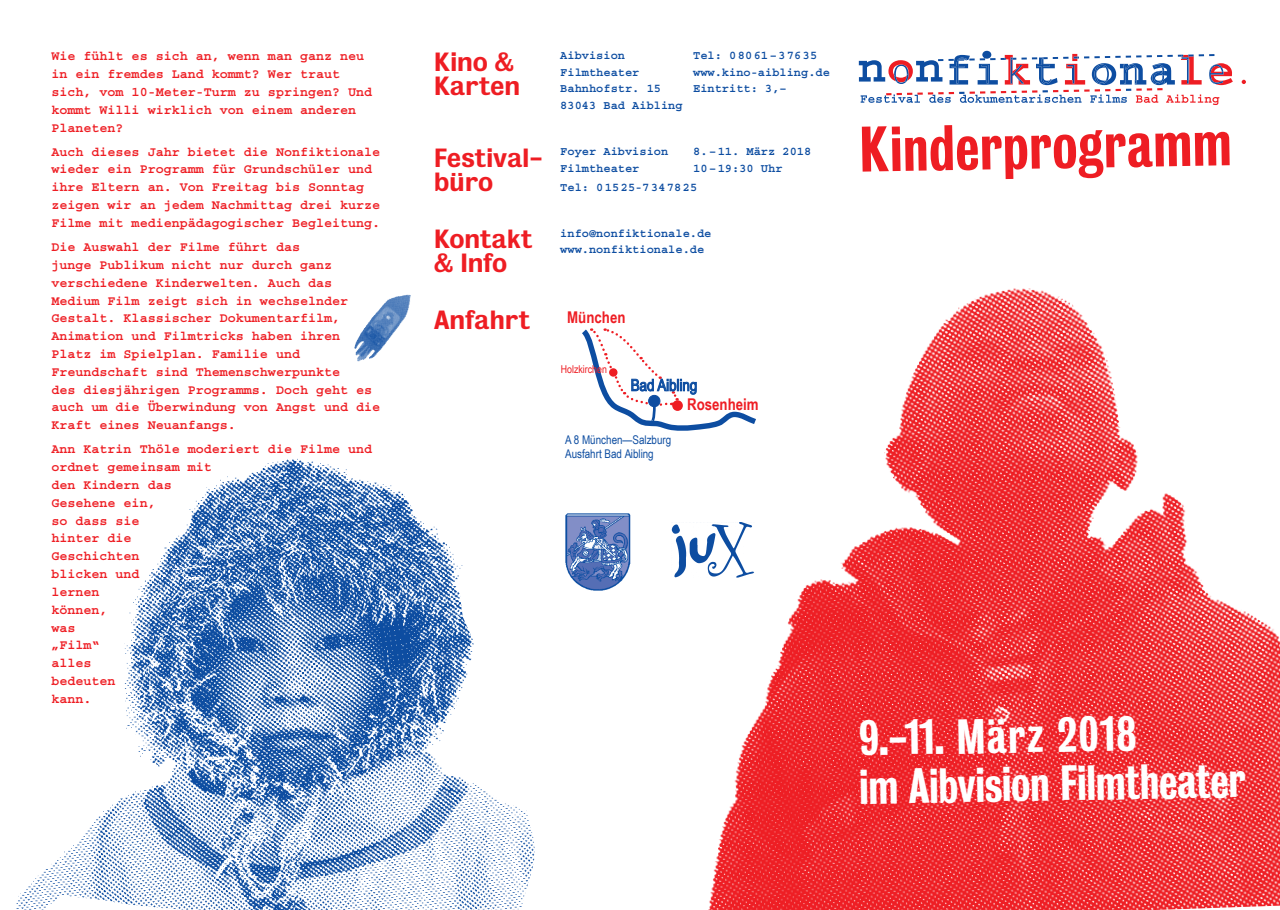
<style>
.page{position:relative;width:1280px;height:910px;background:#fff}
.page>*{position:absolute;margin:0;border:0;box-sizing:border-box;transform-origin:0 0}
.t1{font:58.5px "Bureau Grotesque Three Five";color:#ee1d23}
.t2{font:45px "Bureau Grotesque Three Five";color:#fff}
.t3{font:24px/24px "Bureau Grotesque Five Five";letter-spacing:-.01em;color:#ee1d23}
.t4{font:700 16.2px "Arial Narrow";color:#ee1d23}
.t5{font:16.2px "Arial Narrow";color:#0d4da1}
.t6{font:700 13.35px/17.9px "Courier Std";color:#ee1d23}
.t7{font:700 12px/16.5px "Courier Std";color:#0d4da1}
.t8{font:12px/14.4px "Arial Narrow";color:#0d4da1}
.t9{font:10.8px "Arial Narrow";color:#ee1d23}
</style>
<div class="page">
<img style="left:708px;top:288px;width:572px;height:622px">
<img style="left:354px;top:294px;width:55px;height:67px">
<img style="left:16px;top:458px;width:519px;height:452px">
<svg style="left:1242px;top:80px;width:4px;height:4px"></svg>
<svg style="left:859px;top:51px;width:374px;height:54px"></svg>
<img style="left:566px;top:514px;width:64px;height:77px">
<img style="left:671px;top:522px;width:84px;height:56px">
<svg style="left:582px;top:324px;width:180px;height:111px"></svg>
<p class="t6" style="left:51px;top:47px;width:322px">Wie fühlt es sich an, wenn man ganz neu in ein fremdes Land kommt? Wer traut sich, vom 10-Meter-Turm zu springen? Und kommt Willi wirklich von einem anderen<br>Planeten?</p>
<p class="t6" style="left:51px;top:143px;width:330px">Auch dieses Jahr bietet die Nonfiktionale wieder ein Programm für Grundschüler und ihre Eltern an. Von Freitag bis Sonntag zeigen wir an jedem Nachmittag drei kurze Filme mit medienpädagogischer Begleitung.</p>
<p class="t6" style="left:51px;top:238px;width:330px">Die Auswahl der Filme führt das<br>junge Publikum nicht nur durch ganz verschiedene Kinderwelten. Auch das Medium Film zeigt sich in wechselnder Gestalt. Klassischer Dokumentarfilm, Animation und Filmtricks haben ihren Platz im Spielplan. Familie und Freundschaft sind Themenschwerpunkte<br>des diesjährigen Programms. Doch geht es auch um die Überwindung von Angst und die Kraft eines Neuanfangs.</p>
<p class="t6" style="left:51px;top:440px;width:322px">Ann Katrin Thöle moderiert die Filme und ordnet gemeinsam mit<br>den Kindern das<br>Gesehene ein,<br>so dass sie<br>hinter die<br>Geschichten<br>blicken und<br>lernen<br>können,<br>was<br>„Film“<br>alles<br>bedeuten<br>kann.</p>
<h3 class="t3" style="left:434px;top:50px;width:88px">Kino &amp;<br>Karten</h3>
<h3 class="t3" style="left:434px;top:146px;width:111px">Festival&shy;büro</h3>
<h3 class="t3" style="left:434px;top:227px;width:100px">Kontakt &amp; Info</h3>
<h3 class="t3" style="left:434px;top:309px;width:98px">Anfahrt</h3>
<p class="t7" style="left:560px;top:48px;width:124px">Aibvision<br>Filmtheater<br>Bahnhofstr. 15<br>83043 Bad Aibling</p>
<p class="t7" style="left:693px;top:48px;width:138px">Tel: 08061–37635 www.kino-aibling.de<br>Eintritt: 3,–</p>
<p class="t7" style="left:560px;top:143px;width:109px">Foyer Aibvision<br>Filmtheater</p>
<p class="t7" style="left:693px;top:143px;width:120px">8.–11. März 2018<br>10–19:30 Uhr</p>
<p class="t7" style="left:560px;top:179px;width:139px">Tel: 01525-7347825</p>
<p class="t7" style="left:560px;top:225px;width:153px">info@nonfiktionale.de www.nonfiktionale.de</p>
<p class="t4" style="left:567px;top:305px;width:60px">München</p>
<p class="t9" style="left:561px;top:362px;width:48px">Holzkirchen</p>
<p class="t5" style="left:631px;top:373px;width:68px">Bad Aibling</p>
<p class="t4" style="left:687px;top:392px;width:73px">Rosenheim</p>
<p class="t8" style="left:565px;top:432px;width:108px">A 8 München—Salzburg<br>Ausfahrt Bad Aibling</p>
<h1 class="t1" style="left:859px;top:116px;width:373px;rotate:-1deg">Kinderprogramm</h1>
<h2 class="t2" style="left:859px;top:712px;width:279px;rotate:-1deg">9.-11. März 2018</h2>
<h2 class="t2" style="left:859px;top:761px;width:388px;rotate:-1deg">im Aibvision Filmtheater</h2>
</div>
